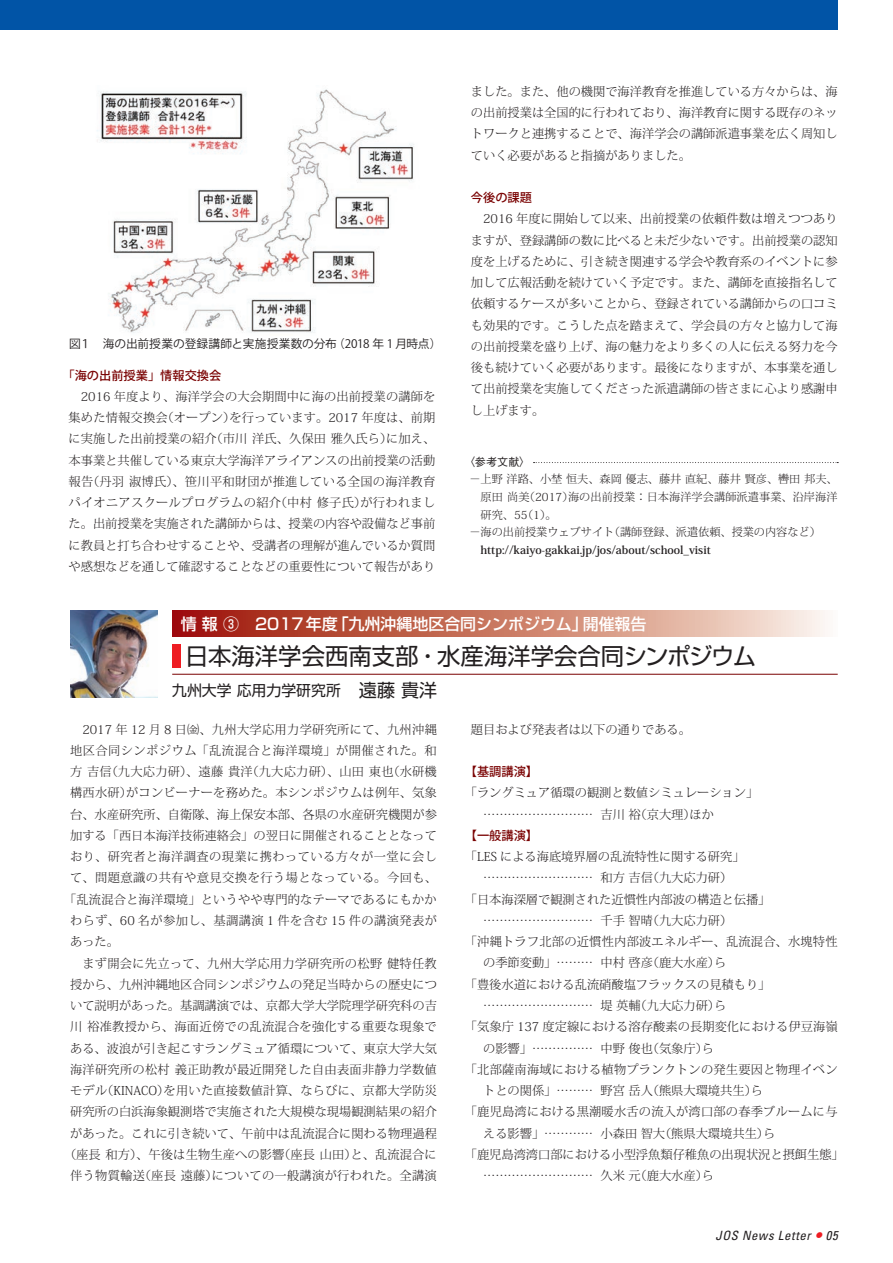
<style>
.page{position:relative;width:893px;height:1263px;background:#fff}
.page>*{position:absolute;margin:0;border:0;box-sizing:border-box;transform-origin:0 0}
.t1{font:23.4px "Shin Go Pro";color:#231f20}
.t2{font:500 15.9px "Shin Go Pro";color:#fff}
.t3{font:14.85px "Shin Go Pro";color:#231f20}
.t4{font:italic condensed 12.75px "Univers";letter-spacing:.05em;color:#231f20}
.t5{font:300 12.15px/21.3px "Koz Min Pro";color:#231f20;text-align:justify}
.t6{font:300 12.15px "Koz Min Pro";letter-spacing:.02em;color:#231f20}
.t7{font:300 12.15px "Koz Min Pro";letter-spacing:.025em;color:#231f20}
.t8{font:300 12.15px "Koz Min Pro";letter-spacing:.035em;color:#231f20}
.t9{font:300 12.15px "Koz Min Pro";letter-spacing:.04em;color:#231f20}
.t10{font:500 12.15px "Koz Go Pro";color:#790100}
.t11{font:11.7px "Koz Go Pro";letter-spacing:-.005em;color:#231f20}
.t12{font:300 11.1px "Koz Min Pro";color:#231f20}
.t13{font:700 11.1px "Koz Min Pro";color:#231f20}
.t14{font:500 11.1px "Gothic BBB Pro";color:#231f20}
.s1{font-size:18px}
.s2{font-size:19.2px;color:#ee1d23}
</style>
<div class="page">
<div style="left:0;top:0;width:838px;height:30px;background:#0154a6"></div>
<svg style="left:534px;top:462px;width:304px;height:1px"></svg>
<svg style="left:172px;top:611px;width:653px;height:25px;background:#ca7c6a"></svg>
<hr style="left:172px;top:674px;width:666px;height:1px;background:#790100">
<div style="left:172px;top:645px;width:9px;height:23px;background:#ee1d23"></div>
<img style="left:70px;top:611px;width:87px;height:87px">
<img style="left:97px;top:89px;width:317px;height:244px">
<p class="t11" style="left:69px;top:336px;width:374px">図１　海の出前授業の登録講師と実施授業数の分布（2018 年 1 月時点）</p>
<p class="t10" style="left:62px;top:367px;width:160px">「海の出前授業」情報交換会</p>
<p class="t5" style="left:69px;top:385px;width:368px;text-indent:12px">2016 年度より、海洋学会の大会期間中に海の出前授業の講師を集めた情報交換会（オープン）を行っています。2017 年度は、前期に実施した出前授業の紹介（市川 洋氏、久保田 雅久氏ら）に加え、本事業と共催している東京大学海洋アライアンスの出前授業の活動報告（丹羽 淑博氏）、笹川平和財団が推進している全国の海洋教育パイオニアスクールプログラムの紹介（中村 修子氏）が行われました。出前授業を実施された講師からは、授業の内容や設備など事前に教員と打ち合わせすることや、受講者の理解が進んでいるか質問や感想などを通して確認することなどの重要性について報告があり</p>
<p class="t5" style="left:471px;top:80px;width:368px">ました。また、他の機関で海洋教育を推進している方々からは、海の出前授業は全国的に行われており、海洋教育に関する既存のネットワークと連携することで、海洋学会の講師派遣事業を広く周知していく必要があると指摘がありました。</p>
<p class="t10" style="left:471px;top:190px;width:63px">今後の課題</p>
<p class="t5" style="left:471px;top:208px;width:368px;text-indent:12px">2016 年度に開始して以来、出前授業の依頼件数は増えつつありますが、登録講師の数に比べると未だ少ないです。出前授業の認知度を上げるために、引き続き関連する学会や教育系のイベントに参加して広報活動を続けていく予定です。また、講師を直接指名して依頼するケースが多いことから、登録されている講師からの口コミも効果的です。こうした点を踏まえて、学会員の方々と協力して海の出前授業を盛り上げ、海の魅力をより多くの人に伝える努力を今後も続けていく必要があります。最後になりますが、本事業を通して出前授業を実施してくださった派遣講師の皆さまに心より感謝申し上げます。</p>
<p class="t14" style="left:464px;top:453px;width:68px">〈参考文献〉</p>
<p class="t12" style="left:469px;top:472px;width:370px">−上野 洋路、小埜 恒夫、森岡 優志、藤井 直紀、藤井 賢彦、轡田 邦夫、</p>
<p class="t12" style="left:480px;top:489px;width:359px">原田 尚美（2017）海の出前授業：日本海洋学会講師派遣事業、沿岸海洋</p>
<p class="t12" style="left:480px;top:507px;width:78px">研究、55（1）。</p>
<p class="t12" style="left:469px;top:524px;width:353px">−海の出前授業ウェブサイト（講師登録、派遣依頼、授業の内容など）</p>
<p class="t13" style="left:469px;top:541px;width:243px">　http://kaiyo-gakkai.jp/jos/about/school_visit</p>
<h2 class="t2" style="left:181px;top:610px;width:467px">情 報 ③　2017年度「九州沖縄地区合同シンポジウム」開催報告</h2>
<h1 class="t1" style="left:185px;top:637px;width:573px">日本海洋学会西南支部・水産海洋学会合同シンポジウム</h1>
<p class="t3" style="left:172px;top:678px;width:267px">九州大学 応用力学研究所<span class="s1">　遠藤 貴洋</span></p>
<p class="t7" style="left:82px;top:721px;width:356px">2017 年 12 月 8 日㈮、九州大学応用力学研究所にて、九州沖縄</p>
<p class="t9" style="left:70px;top:742px;width:368px">地区合同シンポジウム「乱流混合と海洋環境」が開催された。和</p>
<p class="t6" style="left:70px;top:763px;width:368px">方 吉信（九大応力研）、遠藤 貴洋（九大応力研）、山田 東也（水研機</p>
<p class="t6" style="left:70px;top:784px;width:368px">構西水研）がコンビーナーを務めた。本シンポジウムは例年、気象</p>
<p class="t5" style="left:70px;top:803px;width:368px">台、水産研究所、自衛隊、海上保安本部、各県の水産研究機関が参</p>
<p class="t5" style="left:70px;top:824px;width:368px">加する「西日本海洋技術連絡会」の翌日に開催されることとなって</p>
<p class="t8" style="left:70px;top:848px;width:368px">おり、研究者と海洋調査の現業に携わっている方々が一堂に会し</p>
<p class="t9" style="left:70px;top:869px;width:368px">て、問題意識の共有や意見交換を行う場となっている。今回も、</p>
<p class="t5" style="left:64px;top:888px;width:374px">「乱流混合と海洋環境」というやや専門的なテーマであるにもかか</p>
<p class="t8" style="left:70px;top:912px;width:368px">わらず、60 名が参加し、基調講演 1 件を含む 15 件の講演発表が</p>
<p class="t5" style="left:70px;top:931px;width:50px">あった。</p>
<p class="t7" style="left:82px;top:954px;width:356px">まず開会に先立って、九州大学応用力学研究所の松野 健特任教</p>
<p class="t5" style="left:70px;top:973px;width:368px">授から、九州沖縄地区合同シンポジウムの発足当時からの歴史につ</p>
<p class="t5" style="left:70px;top:994px;width:368px">いて説明があった。基調講演では、京都大学大学院理学研究科の吉</p>
<p class="t7" style="left:70px;top:1018px;width:368px">川 裕准教授から、海面近傍での乱流混合を強化する重要な現象で</p>
<p class="t5" style="left:70px;top:1037px;width:368px">ある、波浪が引き起こすラングミュア循環について、東京大学大気</p>
<p class="t6" style="left:70px;top:1061px;width:368px">海洋研究所の松村 義正助教が最近開発した自由表面非静力学数値</p>
<p class="t6" style="left:70px;top:1082px;width:368px">モデル（KINACO）を用いた直接数値計算、ならびに、京都大学防災</p>
<p class="t5" style="left:70px;top:1101px;width:368px">研究所の白浜海象観測塔で実施された大規模な現場観測結果の紹介</p>
<p class="t5" style="left:70px;top:1122px;width:368px">があった。これに引き続いて、午前中は乱流混合に関わる物理過程</p>
<p class="t5" style="left:64px;top:1143px;width:374px">（座長 和方）、午後は生物生産への影響（座長 山田）と、乱流混合に</p>
<p class="t7" style="left:70px;top:1167px;width:368px">伴う物質輸送（座長 遠藤）についての一般講演が行われた。全講演</p>
<p class="t5" style="left:471px;top:718px;width:222px">題目および発表者は以下の通りである。</p>
<p class="t10" style="left:465px;top:764px;width:75px">【基調講演】</p>
<p class="t5" style="left:483px;top:782px;width:277px;text-indent:-18px">「ラングミュア循環の観測と数値シミュレーション」……………………… 吉川 裕（京大理）ほか</p>
<p class="t10" style="left:465px;top:828px;width:75px">【一般講演】</p>
<p class="t5" style="left:465px;top:846px;width:281px">「LES による海底境界層の乱流特性に関する研究」</p>
<p class="t5" style="left:483px;top:867px;width:251px">……………………… 和方 吉信（九大応力研）</p>
<p class="t5" style="left:465px;top:888px;width:307px">「日本海深層で観測された近慣性内部波の構造と伝播」</p>
<p class="t5" style="left:483px;top:909px;width:251px">……………………… 千手 智晴（九大応力研）</p>
<p class="t6" style="left:465px;top:933px;width:374px">「沖縄トラフ北部の近慣性内部波エネルギー、乱流混合、水塊特性</p>
<p class="t5" style="left:483px;top:952px;width:245px">の季節変動」……… 中村 啓彦（鹿大水産）ら</p>
<p class="t5" style="left:465px;top:973px;width:307px">「豊後水道における乱流硝酸塩フラックスの見積もり」</p>
<p class="t5" style="left:483px;top:994px;width:245px">……………………… 堤 英輔（九大応力研）ら</p>
<p class="t5" style="left:465px;top:1016px;width:374px">「気象庁 137 度定線における溶存酸素の長期変化における伊豆海嶺</p>
<p class="t5" style="left:483px;top:1037px;width:232px">の影響」…………… 中野 俊也（気象庁）ら</p>
<p class="t5" style="left:465px;top:1058px;width:374px">「北部薩南海域における植物プランクトンの発生要因と物理イベン</p>
<p class="t5" style="left:483px;top:1079px;width:281px">トとの関係」……… 野宮 岳人（熊県大環境共生）ら</p>
<p class="t5" style="left:465px;top:1101px;width:374px">「鹿児島湾における黒潮暖水舌の流入が湾口部の春季ブルームに与</p>
<p class="t5" style="left:483px;top:1122px;width:294px">える影響」………… 小森田 智大（熊県大環境共生）ら</p>
<p class="t5" style="left:465px;top:1143px;width:380px">「鹿児島湾湾口部における小型浮魚類仔稚魚の出現状況と摂餌生態」</p>
<p class="t5" style="left:483px;top:1164px;width:232px">……………………… 久米 元（鹿大水産）ら</p>
<p class="t4" style="left:715px;top:1227px;width:124px">JOS News Letter <span class="s2">•</span> 05</p>
</div>
